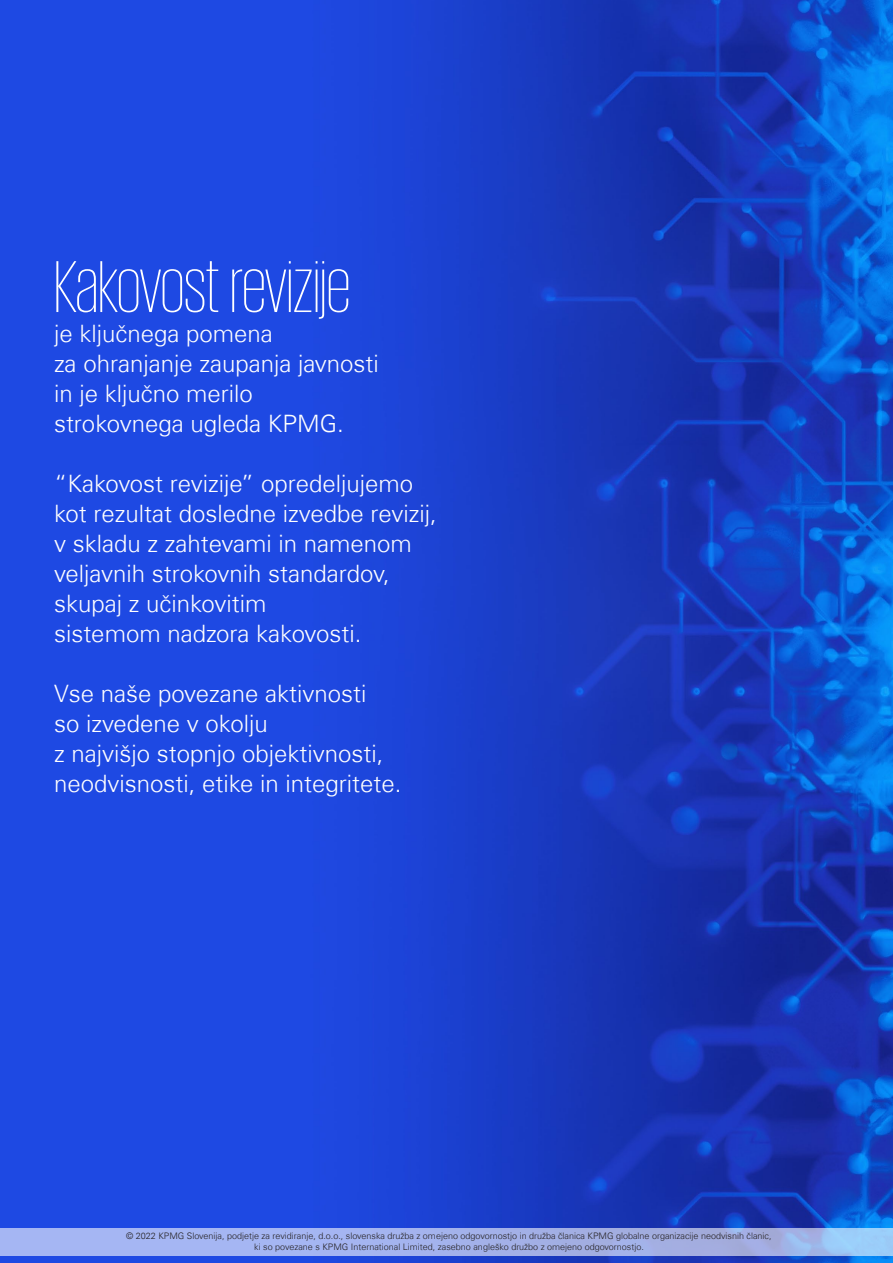
<style>
.page{position:relative;width:893px;height:1263px;background:#fff}
.page>*{position:absolute;margin:0;border:0;box-sizing:border-box;transform-origin:0 0}
.Intro_16pt_White{font:200 75px "KPMG";letter-spacing:-.005em;color:#fff}
.Intro_16pt_White-2{font:300 24px "Universfor KPMG";color:#fff}
.Folio_Right{font:300 9px "Universfor KPMG";color:#231f20}
</style>
<div class="page">
<img style="left:0;top:0;width:893px;height:1263px">
<svg style="left:0;top:1229px;width:893px;height:27px;background:#a3b4ec"></svg>
<p class="Intro_16pt_White" style="left:54px;top:251px;width:298px">Kakovost revizije</p>
<p class="Intro_16pt_White-2" style="left:54px;top:319px;width:220px">je ključnega pomena</p>
<p class="Intro_16pt_White-2" style="left:54px;top:349px;width:326px">za ohranjanje zaupanja javnosti</p>
<p class="Intro_16pt_White-2" style="left:54px;top:379px;width:200px">in je ključno merilo</p>
<p class="Intro_16pt_White-2" style="left:54px;top:409px;width:291px">strokovnega ugleda KPMG.</p>
<p class="Intro_16pt_White-2" style="left:54px;top:469px;width:361px">“Kakovost revizije” opredeljujemo</p>
<p class="Intro_16pt_White-2" style="left:54px;top:499px;width:384px">kot rezultat dosledne izvedbe revizij,</p>
<p class="Intro_16pt_White-2" style="left:54px;top:529px;width:359px">v skladu z zahtevami in namenom</p>
<p class="Intro_16pt_White-2" style="left:54px;top:559px;width:337px">veljavnih strokovnih standardov,</p>
<p class="Intro_16pt_White-2" style="left:54px;top:589px;width:214px">skupaj z učinkovitim</p>
<p class="Intro_16pt_White-2" style="left:54px;top:619px;width:309px">sistemom nadzora kakovosti.</p>
<p class="Intro_16pt_White-2" style="left:54px;top:679px;width:314px">Vse naše povezane aktivnosti</p>
<p class="Intro_16pt_White-2" style="left:54px;top:709px;width:215px">so izvedene v okolju</p>
<p class="Intro_16pt_White-2" style="left:54px;top:739px;width:331px">z najvišjo stopnjo objektivnosti,</p>
<p class="Intro_16pt_White-2" style="left:54px;top:769px;width:349px">neodvisnosti, etike in integritete.</p>
<p class="Folio_Right" style="left:126px;top:1230px;width:647px">© 2022 KPMG Slovenija, podjetje za revidiranje, d.o.o., slovenska družba z omejeno odgovornostjo in družba članica KPMG globalne organizacije neodvisnih članic,</p>
<p class="Folio_Right" style="left:254px;top:1241px;width:391px">ki so povezane s KPMG International Limited, zasebno angleško družbo z omejeno odgovornostjo.</p>
</div>
